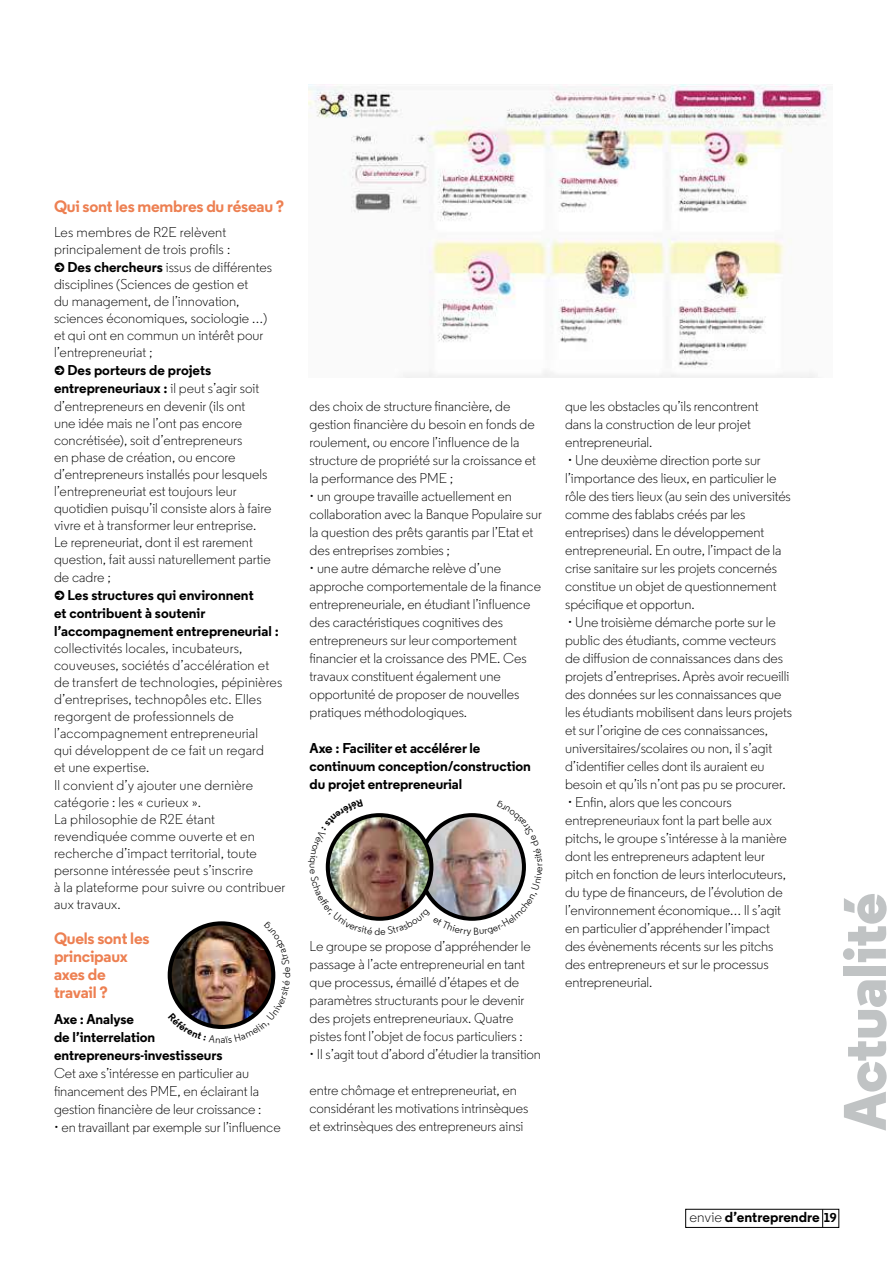
<style>
.page{position:relative;width:893px;height:1263px;background:#fff}
.page>*{position:absolute;margin:0;border:0;box-sizing:border-box;transform-origin:0 0}
.t1{font:800 60px "Regular";letter-spacing:-.01em;color:#b1b4b6}
.t2{font:700 16.5px/18px "Regular";letter-spacing:-.015em;color:#ed8052}
.t3{font:700 14.55px "Regular";color:#000}
.t4{font:300 14.25px/18px "Regular";letter-spacing:-.005em;color:#000}
.t5{font:700 14.25px/18px "Regular";letter-spacing:-.005em;color:#000}
.s1{font-weight:700}
.s2{font-weight:300;font-size:15px}
.s3{font-size:12.9px}
</style>
<div class="page">
<img style="left:309px;top:84px;width:519px;height:294px">
<div style="left:685px;top:1209px;width:154px;height:19px;border:1px solid #000"></div>
<svg style="left:822px;top:1209px;width:1px;height:18px"></svg>
<img style="left:325px;top:813px;width:201px;height:108px">
<img style="left:168px;top:922px;width:108px;height:107px">
<p class="t2" style="left:54px;top:197px;width:232px">Qui sont les membres du réseau ?</p>
<p class="t4" style="left:54px;top:223px;width:174px">Les membres de R2E relèvent</p>
<p class="t4" style="left:54px;top:240px;width:178px">principalement de trois profils :</p>
<p class="t4" style="left:68px;top:258px;width:206px"><span class="s1">Des chercheurs</span> issus de différentes</p>
<p class="t4" style="left:54px;top:275px;width:196px">disciplines (Sciences de gestion et</p>
<p class="t4" style="left:54px;top:292px;width:187px">du management, de l’innovation,</p>
<p class="t4" style="left:54px;top:309px;width:215px">sciences économiques, sociologie …)</p>
<p class="t4" style="left:54px;top:327px;width:211px">et qui ont en commun un intérêt pour</p>
<p class="t4" style="left:54px;top:344px;width:100px">l’entrepreneuriat ;</p>
<p class="t4" style="left:54px;top:362px;width:219px;line-height:17.1px;text-indent:14px"><span class="s1">Des porteurs de projets entrepreneuriaux :</span> il peut s’agir soit d’entrepreneurs en devenir (ils ont<br>une idée mais ne l’ont pas encore concrétisée), soit d’entrepreneurs<br>en phase de création, ou encore d’entrepreneurs installés pour lesquels l’entrepreneuriat est toujours leur quotidien puisqu’il consiste alors à faire vivre et à transformer leur entreprise.<br>Le repreneuriat, dont il est rarement question, fait aussi naturellement partie de cadre ;</p>
<p class="t5" style="left:54px;top:585px;width:226px;text-indent:14px">Les structures qui environnent<br>et contribuent à soutenir l’accompagnement entrepreneurial :</p>
<p class="t4" style="left:54px;top:639px;width:233px;line-height:17.1px">collectivités locales, incubateurs, couveuses, sociétés d’accélération et de transfert de technologies, pépinières d’entreprises, technopôles etc. Elles regorgent de professionnels de l’accompagnement entrepreneurial<br>qui développent de ce fait un regard<br>et une expertise.<br>Il convient d’y ajouter une dernière catégorie : les « curieux ».<br>La philosophie de R2E étant revendiquée comme ouverte et en recherche d’impact territorial, toute personne intéressée peut s’inscrire<br>à la plateforme pour suivre ou contribuer aux travaux.</p>
<p class="t2" style="left:54px;top:929px;width:97px">Quels sont les principaux axes de travail ?</p>
<p class="t5" style="left:54px;top:1010px;width:170px">Axe : Analyse<br>de l’interrelation entrepreneurs-investisseurs</p>
<p class="t4" style="left:54px;top:1064px;width:209px">Cet axe s’intéresse en particulier au financement des PME, en éclairant la gestion financière de leur croissance :</p>
<p class="t4" style="left:54px;top:1118px;width:228px">• en travaillant par exemple sur l’influence</p>
<p class="t4" style="left:310px;top:397px;width:228px">des choix de structure financière, de gestion financière du besoin en fonds de roulement, ou encore l’influence de la structure de propriété sur la croissance et la performance des PME ;</p>
<p class="t4" style="left:310px;top:487px;width:234px">• un groupe travaille actuellement en collaboration avec la Banque Populaire sur la question des prêts garantis par l’Etat et des entreprises zombies ;</p>
<p class="t4" style="left:310px;top:559px;width:233px">• une autre démarche relève d’une approche comportementale de la finance entrepreneuriale, en étudiant l’influence des caractéristiques cognitives des entrepreneurs sur leur comportement financier et la croissance des PME. Ces travaux constituent également une opportunité de proposer de nouvelles pratiques méthodologiques.</p>
<p class="t5" style="left:310px;top:738px;width:223px">Axe : Faciliter et accélérer le continuum conception/construction du projet entrepreneurial</p>
<p class="t4" style="left:310px;top:937px;width:223px">Le groupe se propose d’appréhender le passage à l’acte entrepreneurial en tant que processus, émaillé d’étapes et de paramètres structurants pour le devenir des projets entrepreneuriaux. Quatre pistes font l’objet de focus particuliers :</p>
<p class="t4" style="left:310px;top:1045px;width:233px">• Il s’agit tout d’abord d’étudier la transition</p>
<p class="t4" style="left:310px;top:1081px;width:220px">entre chômage et entrepreneuriat, en considérant les motivations intrinsèques et extrinsèques des entrepreneurs ainsi</p>
<p class="t4" style="left:565px;top:397px;width:195px">que les obstacles qu’ils rencontrent dans la construction de leur projet entrepreneurial.</p>
<p class="t4" style="left:565px;top:451px;width:227px">• Une deuxième direction porte sur l’importance des lieux, en particulier le rôle des tiers lieux (au sein des universités comme des fablabs créés par les entreprises) dans le développement entrepreneurial. En outre, l’impact de la crise sanitaire sur les projets concernés constitue un objet de questionnement spécifique et opportun.</p>
<p class="t4" style="left:565px;top:613px;width:228px">• Une troisième démarche porte sur le public des étudiants, comme vecteurs de diffusion de connaissances dans des projets d’entreprises. Après avoir recueilli des données sur les connaissances que les étudiants mobilisent dans leurs projets et sur l’origine de ces connaissances, universitaires/scolaires ou non, il s’agit d’identifier celles dont ils auraient eu besoin et qu’ils n’ont pas pu se procurer.</p>
<p class="t4" style="left:565px;top:793px;width:223px">• Enfin, alors que les concours entrepreneuriaux font la part belle aux pitchs, le groupe s’intéresse à la manière dont les entrepreneurs adaptent leur pitch en fonction de leurs interlocuteurs, du type de financeurs, de l’évolution de l’environnement économique… Il s’agit en particulier d’appréhender l’impact des évènements récents sur les pitchs des entrepreneurs et sur le processus entrepreneurial.</p>
<h1 class="t1" style="left:826px;top:1131px;width:239px;rotate:-90deg">Actualité</h1>
<p class="t3" style="left:690px;top:1208px;width:149px"><span class="s2">envie</span> d’entreprendre <span class="s3">19</span></p>
</div>
